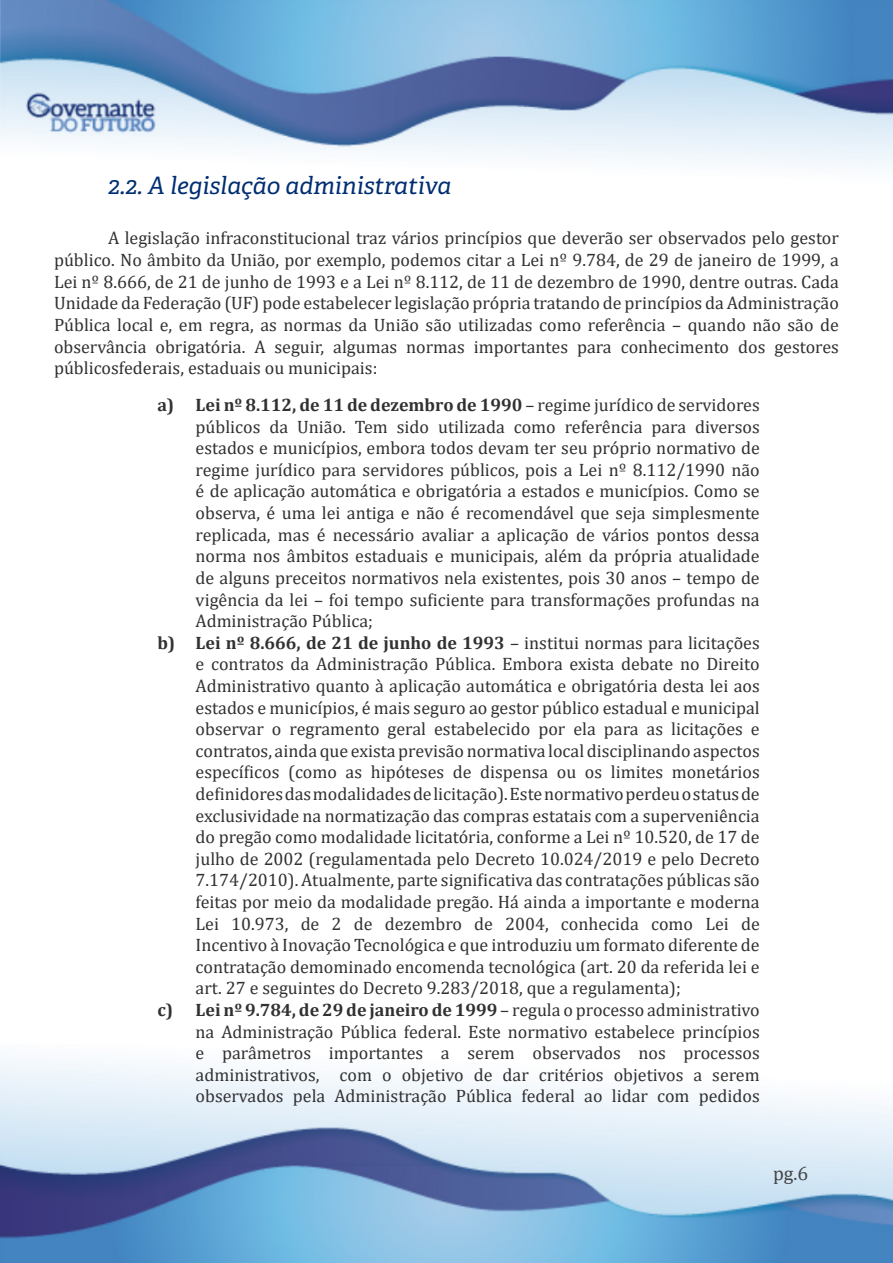
<style>
.page{position:relative;width:893px;height:1263px;background:#fff}
.page>*{position:absolute;margin:0;border:0;box-sizing:border-box;transform-origin:0 0}
.Subtítulo{font:italic 24px "Adelle PE";color:#002e72}
.t1{font:19.5px "Cambria";color:#444}
.Corpo_do_Texto{font:18px/21.6px "Cambria";color:#323132;text-align:justify}
.t2{font:700 18px "Cambria";color:#323132}
.s1{font-weight:700}
</style>
<div class="page">
<img style="left:0;top:0;width:893px;height:167px">
<img style="left:0;top:1056px;width:893px;height:207px">
<p class="Subtítulo" style="left:108px;top:168px;width:345px">2.2. A legislação administrativa</p>
<p class="Corpo_do_Texto" style="left:54px;top:227px;width:786px;text-indent:54px">A legislação infraconstitucional traz vários princípios que deverão ser observados pelo gestor público. No âmbito da União, por exemplo, podemos citar a Lei nº 9.784, de 29 de janeiro de 1999, a Lei nº 8.666, de 21 de junho de 1993 e a Lei nº 8.112, de 11 de dezembro de 1990, dentre outras. Cada Unidade da Federação (UF) pode estabelecer legislação própria tratando de princípios da Administração Pública local e, em regra, as normas da União são utilizadas como referência – quando não são de observância obrigatória. A seguir, algumas normas importantes para conhecimento dos gestores públicosfederais, estaduais ou municipais:</p>
<p class="Corpo_do_Texto" style="left:196px;top:394px;width:566px"><span class="s1">Lei nº 8.112, de 11 de dezembro de 1990</span> – regime jurídico de servidores públicos da União. Tem sido utilizada como referência para diversos estados e municípios, embora todos devam ter seu próprio normativo de regime jurídico para servidores públicos, pois a Lei nº 8.112/1990 não é de aplicação automática e obrigatória a estados e municípios. Como se observa, é uma lei antiga e não é recomendável que seja simplesmente replicada, mas é necessário avaliar a aplicação de vários pontos dessa norma nos âmbitos estaduais e municipais, além da própria atualidade de alguns preceitos normativos nela existentes, pois 30 anos – tempo de vigência da lei – foi tempo suficiente para transformações profundas na Administração Pública;</p>
<p class="Corpo_do_Texto" style="left:196px;top:632px;width:566px"><span class="s1">Lei nº 8.666, de 21 de junho de 1993</span> – institui normas para licitações e contratos da Administração Pública. Embora exista debate no Direito Administrativo quanto à aplicação automática e obrigatória desta lei aos estados e municípios, é mais seguro ao gestor público estadual e municipal observar o regramento geral estabelecido por ela para as licitações e contratos, ainda que exista previsão normativa local disciplinando aspectos específicos (como as hipóteses de dispensa ou os limites monetários definidores das modalidades de licitação). Este normativo perdeu o status de exclusividade na normatização das compras estatais com a superveniência do pregão como modalidade licitatória, conforme a Lei nº 10.520, de 17 de julho de 2002 (regulamentada pelo Decreto 10.024/2019 e pelo Decreto 7.174/2010). Atualmente, parte significativa das contratações públicas são feitas por meio da modalidade pregão. Há ainda a importante e moderna Lei 10.973, de 2 de dezembro de 2004, conhecida como Lei de Incentivo à Inovação Tecnológica e que introduziu um formato diferente de contratação demominado encomenda tecnológica (art. 20 da referida lei e art. 27 e seguintes do Decreto 9.283/2018, que a regulamenta);</p>
<p class="Corpo_do_Texto" style="left:196px;top:999px;width:566px"><span class="s1">Lei nº 9.784, de 29 de janeiro de 1999</span> – regula o processo administrativo na Administração Pública federal. Este normativo estabelece princípios e parâmetros importantes a serem observados nos processos administrativos, com o objetivo de dar critérios objetivos a serem observados pela Administração Pública federal ao lidar com pedidos</p>
<p class="t2" style="left:157px;top:392px;width:18px">a)</p>
<p class="t2" style="left:157px;top:630px;width:19px">b)</p>
<p class="t2" style="left:157px;top:997px;width:17px">c)</p>
<p class="t1" style="left:773px;top:1162px;width:37px">pg.6</p>
</div>
